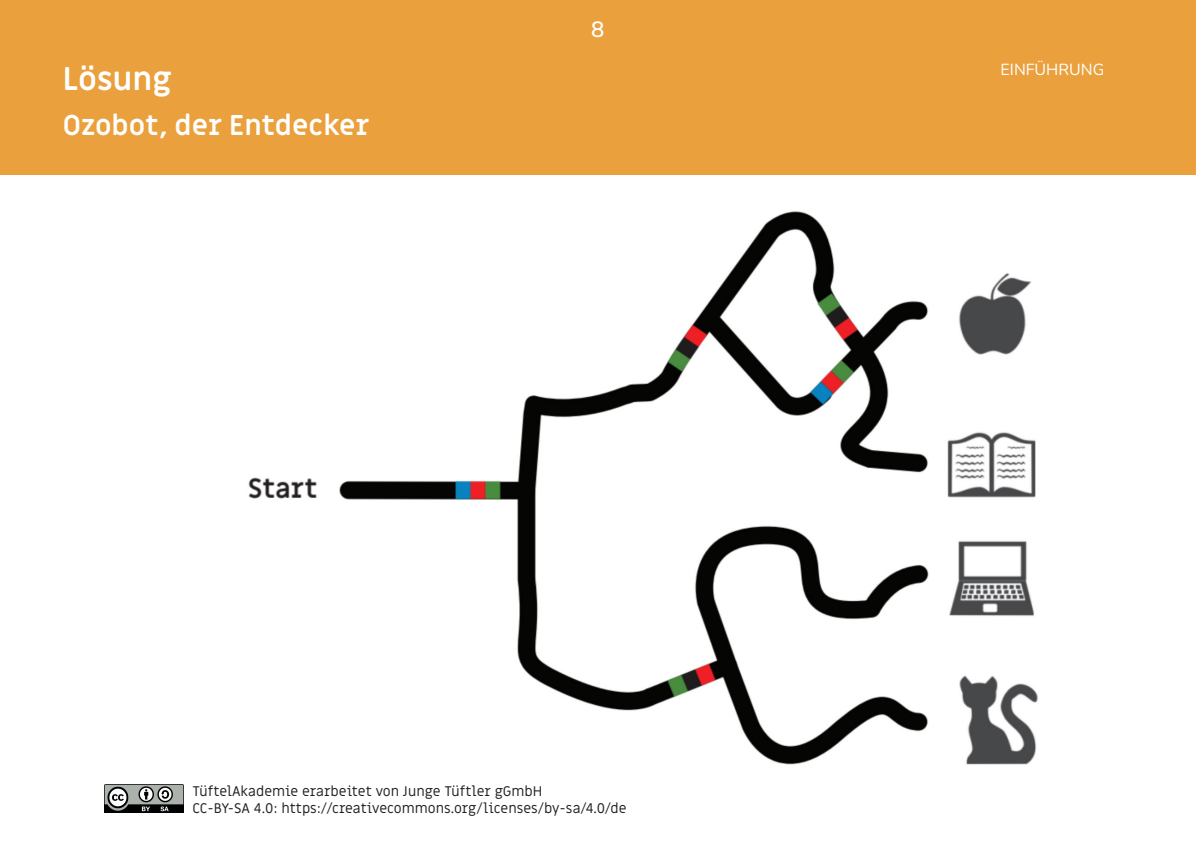
<style>
.page{position:relative;width:1196px;height:844px;background:#fff}
.page>*{position:absolute;margin:0;border:0;box-sizing:border-box;transform-origin:0 0}
.H1_Überschrift1_weiß{font:700 32px "Miriam Libre";color:#fff}
.H1_Überschrift1_weiß-2{font:700 28px "Miriam Libre";color:#fff}
.LESETEXT{font:200 22px "Nunito";color:#fff}
.Seiteninfo_oben_rech{font:200 16px "Nunito";color:#fff}
.t1{font:14px/16.8px "Miriam Libre";color:#231f20}
</style>
<div class="page">
<div style="left:0;top:0;width:1195px;height:175px;background:#eaa03c"></div>
<img style="left:248px;top:211px;width:790px;height:554px">
<img style="left:104px;top:785px;width:80px;height:27px">
<h1 class="H1_Überschrift1_weiß" style="left:63px;top:59px;width:110px">Lösung</h1>
<h1 class="H1_Überschrift1_weiß-2" style="left:63px;top:108px;width:308px">Ozobot, der Entdecker</h1>
<p class="LESETEXT" style="left:591px;top:14px;width:15px">8</p>
<p class="t1" style="left:192px;top:783px;width:435px">TüftelAkademie erarbeitet von Junge Tüftler gGmbH<br>CC-BY-SA 4.0: https://creativecommons.org/licenses/by-sa/4.0/de</p>
<p class="Seiteninfo_oben_rech" style="left:1000px;top:59px;width:105px">EINFÜHRUNG</p>
</div>
